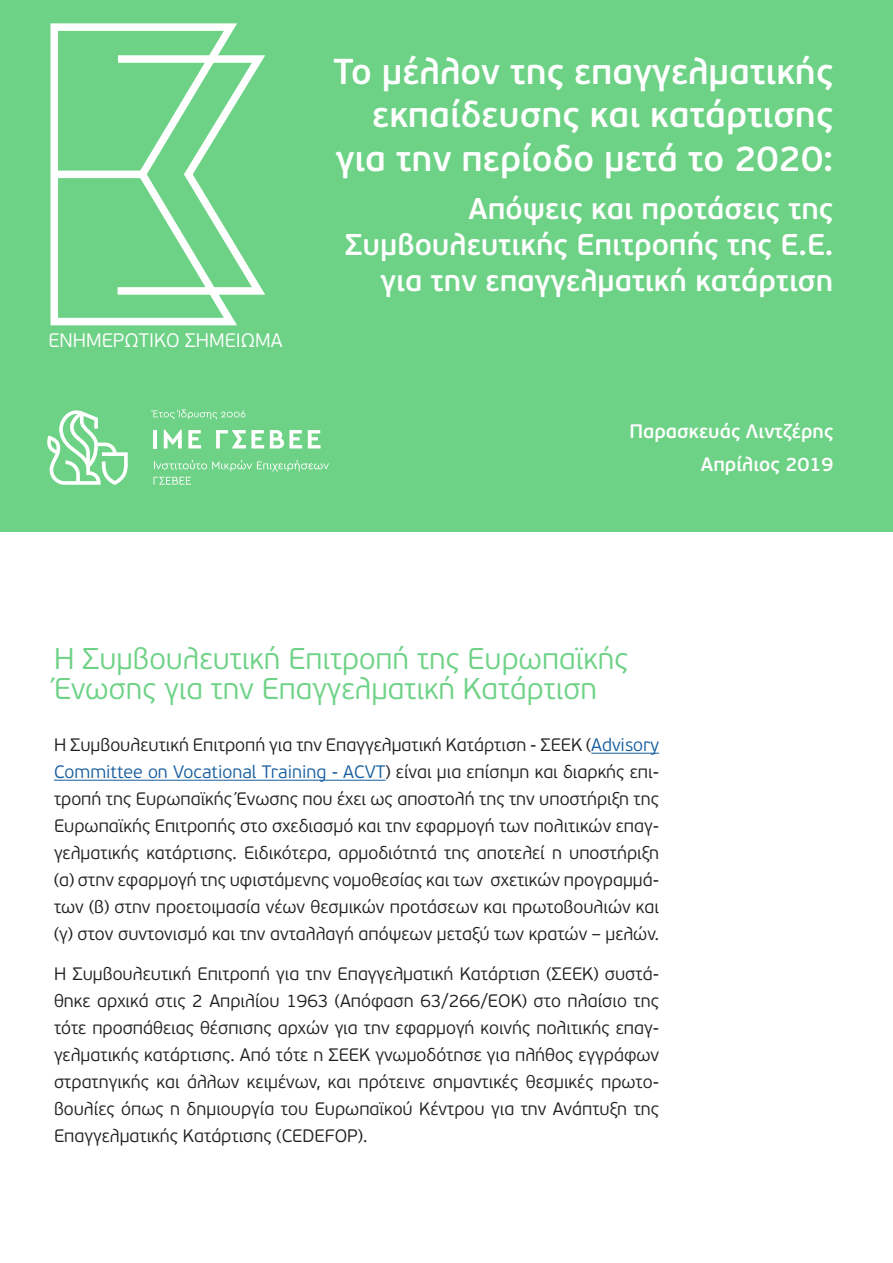
<style>
.page{position:relative;width:893px;height:1263px;background:#fff}
.page>*{position:absolute;margin:0;border:0;box-sizing:border-box;transform-origin:0 0}
.t1{font:600 36px/43.2px "PF Beau Sans Pro";color:#fff;text-align:right}
.t2{font:600 30px/36px "PF Beau Sans Pro";color:#fff;text-align:right}
.Επικεφαλίδα_Πράσινη{font:300 30px/30px "PF Beau Sans Pro";color:#6ed286}
.t3{font:600 19.5px "PF Beau Sans Pro";color:#fff}
.t4{font:300 19.5px "PF Beau Sans Pro";color:#fff}
.Κείμενο_βασικό{font:300 18px/27px "PF Beau Sans Pro";color:#231f20;text-align:justify}
.s1{color:#175d9e}
</style>
<div class="page">
<div style="left:0;top:0;width:893px;height:531px;background:#6ed286"></div>
<hr style="left:591px;top:753px;width:68px;height:1px;background:#175d9e">
<hr style="left:54px;top:780px;width:332px;height:1px;background:#175d9e">
<svg style="left:50px;top:23px;width:215px;height:303px"></svg>
<svg style="left:152px;top:409px;width:93px;height:10px"></svg>
<hr style="left:153px;top:430px;width:4px;height:18px;background:#fff">
<svg style="left:164px;top:430px;width:18px;height:18px"></svg>
<svg style="left:188px;top:430px;width:13px;height:18px"></svg>
<svg style="left:216px;top:430px;width:48px;height:18px"></svg>
<svg style="left:270px;top:430px;width:32px;height:18px"></svg>
<svg style="left:308px;top:430px;width:13px;height:18px"></svg>
<svg style="left:154px;top:460px;width:175px;height:11px"></svg>
<svg style="left:154px;top:477px;width:37px;height:8px"></svg>
<svg style="left:47px;top:410px;width:81px;height:75px"></svg>
<p class="t4" style="left:49px;top:330px;width:236px">ΕΝΗΜΕΡΩΤΙΚΟ ΣΗΜΕΙΩΜΑ</p>
<p class="t1" style="left:333px;top:51px;width:502px">Το μέλλον της επαγγελματικής εκπαίδευσης και κατάρτισης για την περίοδο μετά το 2020:</p>
<p class="t2" style="left:345px;top:192px;width:490px">Απόψεις και προτάσεις της<br>Συμβουλευτικής Επιτροπής της Ε.Ε. για την επαγγελματική κατάρτιση</p>
<p class="t3" style="left:629px;top:420px;width:205px">Παρασκευάς Λιντζέρης</p>
<p class="t3" style="left:701px;top:452px;width:134px">Απρίλιος 2019</p>
<p class="Επικεφαλίδα_Πράσινη" style="left:54px;top:644px;width:576px">Η Συμβουλευτική Επιτροπή της Ευρωπαϊκής<br>Ένωσης για την Επαγγελματική Κατάρτιση</p>
<p class="Κείμενο_βασικό" style="left:54px;top:732px;width:607px">Η Συμβουλευτική Επιτροπή για την Επαγγελματική Κατάρτιση - ΣΕΕΚ (<span class="s1">Advisory Committee on Vocational Training - ACVT</span>) είναι μια επίσημη και διαρκής επι&shy;τροπή της Ευρωπαϊκής Ένωσης που έχει ως αποστολή της την υποστήριξη της Ευρωπαϊκής Επιτροπής στο σχεδιασμό και την εφαρμογή των πολιτικών επαγ&shy;γελματικής κατάρτισης. Ειδικότερα, αρμοδιότητά της αποτελεί η υποστήριξη (α) στην εφαρμογή της υφιστάμενης νομοθεσίας και των σχετικών προγραμμά&shy;των (β) στην προετοιμασία νέων θεσμικών προτάσεων και πρωτοβουλιών και (γ) στον συντονισμό και την ανταλλαγή απόψεων μεταξύ των κρατών – μελών.</p>
<p class="Κείμενο_βασικό" style="left:54px;top:961px;width:607px">Η Συμβουλευτική Επιτροπή για την Επαγγελματική Κατάρτιση (ΣΕΕΚ) συστά&shy;θηκε αρχικά στις 2 Απριλίου 1963 (Απόφαση 63/266/ΕΟΚ) στο πλαίσιο της τότε προσπάθειας θέσπισης αρχών για την εφαρμογή κοινής πολιτικής επαγ&shy;γελματικής κατάρτισης. Από τότε η ΣΕΕΚ γνωμοδότησε για πλήθος εγγράφων στρατηγικής και άλλων κειμένων, και πρότεινε σημαντικές θεσμικές πρωτο&shy;βουλίες όπως η δημιουργία του Ευρωπαϊκού Κέντρου για την Ανάπτυξη της Επαγγελματικής Κατάρτισης (CEDEFOP).</p>
</div>
